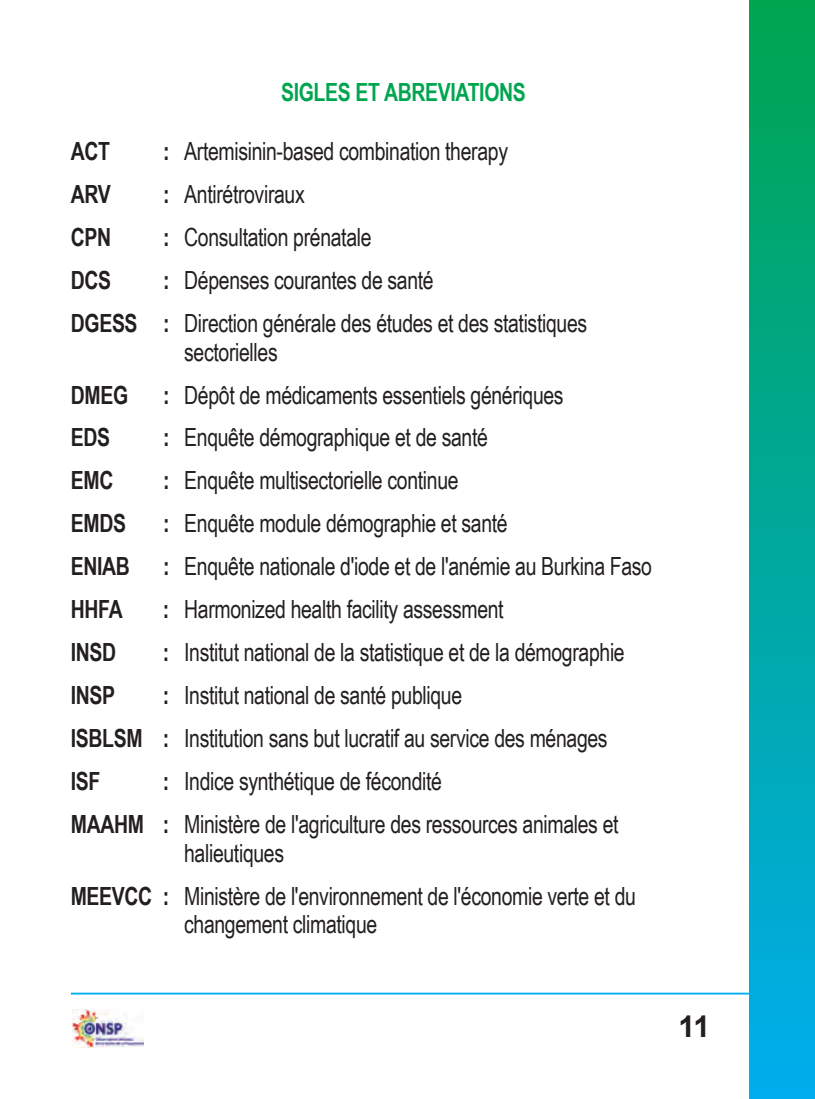
<style>
.page{position:relative;width:815px;height:1099px;background:#fff}
.page>*{position:absolute;margin:0;border:0;box-sizing:border-box;transform-origin:0 0}
.t1{font:700 30px "Arial";color:#231f20}
.t2{font:25px/43px "Arial Narrow";letter-spacing:-.015em;color:#231f20;scale:.95 1}
.t3{font:700 25px "Arial Narrow";letter-spacing:-.015em;color:#231f20;scale:.95 1}
.t4{font:700 25px "Arial Narrow";letter-spacing:-.015em;color:#00a54f;scale:.95 1}
.s1{font-weight:700}
</style>
<div class="page">
<hr style="left:71px;top:992px;width:684px;height:2px;background:#00aeef">
<div style="left:749px;top:0;width:65px;height:1098px;background:linear-gradient(to bottom,#00a54f,#00adec)"></div>
<img style="left:73px;top:1009px;width:71px;height:38px">
<p class="t4" style="left:281px;top:77px;width:259px">SIGLES ET ABREVIATIONS</p>
<p class="t3" style="left:71px;top:137px;width:43px">ACT</p>
<p class="t2" style="left:163px;top:129px;width:365px"><span class="s1">:</span> Artemisinin-based combination therapy</p>
<p class="t3" style="left:71px;top:179px;width:44px">ARV</p>
<p class="t2" style="left:163px;top:172px;width:151px"><span class="s1">:</span> Antirétroviraux</p>
<p class="t3" style="left:71px;top:222px;width:44px">CPN</p>
<p class="t2" style="left:163px;top:215px;width:221px"><span class="s1">:</span> Consultation prénatale</p>
<p class="t3" style="left:71px;top:265px;width:44px">DCS</p>
<p class="t2" style="left:71px;top:258px;width:545px;text-indent:92px"><span class="s1">:</span> Dépenses courantes de santé<br><span class="s1">DGESS :</span> Direction générale des études et des statistiques</p>
<p class="t2" style="left:184px;top:330px;width:100px">sectorielles</p>
<p class="t3" style="left:71px;top:380px;width:62px">DMEG</p>
<p class="t2" style="left:163px;top:373px;width:423px"><span class="s1">:</span> Dépôt de médicaments essentiels génériques</p>
<p class="t3" style="left:71px;top:423px;width:43px">EDS</p>
<p class="t2" style="left:163px;top:416px;width:344px"><span class="s1">:</span> Enquête démographique et de santé</p>
<p class="t3" style="left:71px;top:466px;width:46px">EMC</p>
<p class="t2" style="left:163px;top:459px;width:313px"><span class="s1">:</span> Enquête multisectorielle continue</p>
<p class="t3" style="left:71px;top:509px;width:60px">EMDS</p>
<p class="t2" style="left:163px;top:502px;width:364px"><span class="s1">:</span> Enquête module démographie et santé</p>
<p class="t3" style="left:71px;top:552px;width:64px">ENIAB</p>
<p class="t2" style="left:163px;top:544px;width:516px"><span class="s1">:</span> Enquête nationale d'iode et de l'anémie au Burkina Faso</p>
<p class="t3" style="left:71px;top:595px;width:56px">HHFA</p>
<p class="t2" style="left:163px;top:587px;width:360px"><span class="s1">:</span> Harmonized health facility assessment</p>
<p class="t3" style="left:71px;top:637px;width:49px">INSD</p>
<p class="t2" style="left:163px;top:630px;width:488px"><span class="s1">:</span> Institut national de la statistique et de la démographie</p>
<p class="t3" style="left:71px;top:680px;width:48px">INSP</p>
<p class="t2" style="left:71px;top:673px;width:567px;text-indent:92px"><span class="s1">:</span> Institut national de santé publique<br><span class="s1">ISBLSM :</span> Institution sans but lucratif au service des ménages<br><span class="s1">ISF</span></p>
<p class="t2" style="left:71px;top:759px;width:578px;text-indent:92px"><span class="s1">:</span> Indice synthétique de fécondité<br><span class="s1">MAAHM :</span> Ministère de l'agriculture des ressources animales et</p>
<p class="t2" style="left:71px;top:831px;width:597px;text-indent:113px">halieutiques<br><span class="s1">MEEVCC :</span> Ministère de l'environnement de l'économie verte et du</p>
<p class="t2" style="left:184px;top:902px;width:205px">changement climatique</p>
<p class="t1" style="left:679px;top:1009px;width:33px">11</p>
</div>
